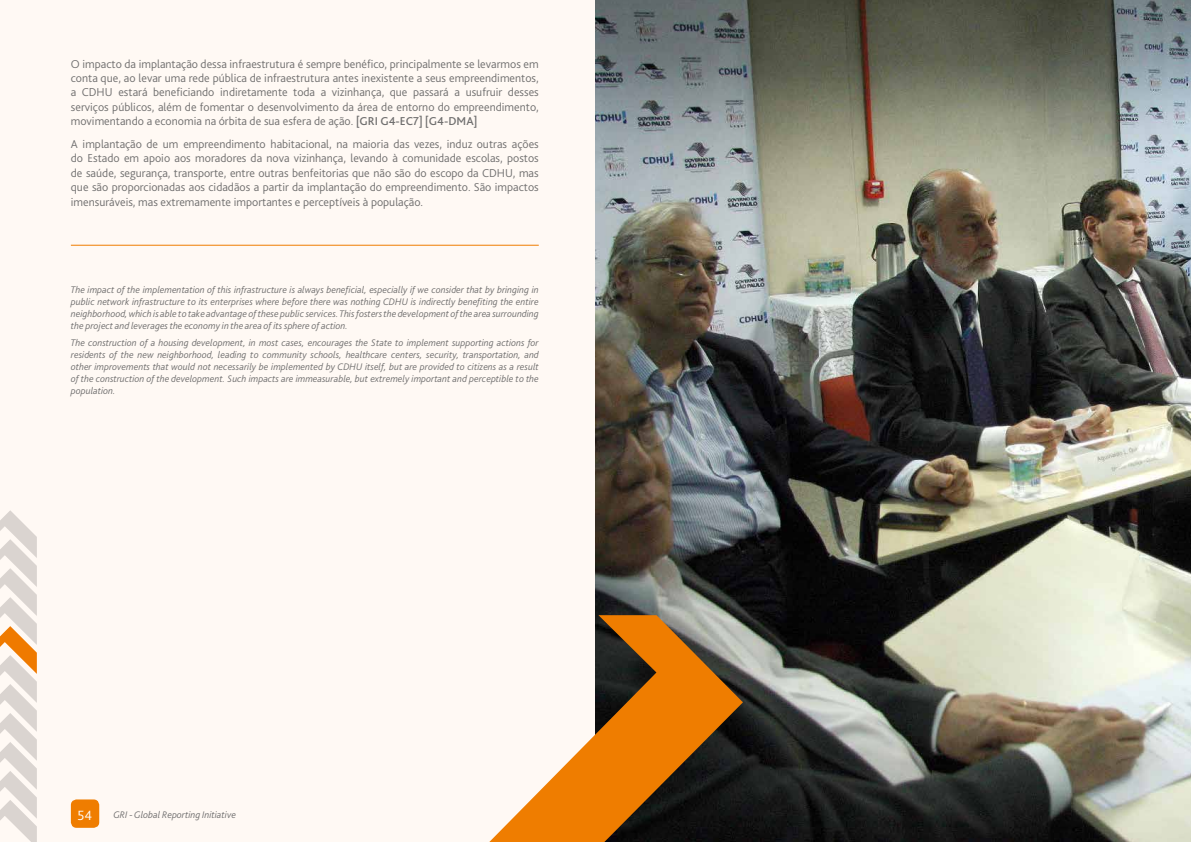
<style>
.page{position:relative;width:1191px;height:842px;background:#fff9f4}
.page>*{position:absolute;margin:0;border:0;box-sizing:border-box;transform-origin:0 0}
.t1{font:300 14px "Bliss 2";color:#fff}
.t2{font:300 12px/14.4px "Bliss 2";color:#706f6f;text-align:justify}
.t3{font:italic 300 10px/12px "Bliss 2";color:#706f6f;text-align:justify}
.s1{font-weight:500}
</style>
<div class="page">
<div style="left:71px;top:799px;width:28px;height:29px;background:#ef7d00;border-radius:6px"></div>
<svg style="left:0;top:510px;width:37px;height:332px"></svg>
<hr style="left:71px;top:245px;width:468px;height:1px;background:#ef7d00">
<img style="left:595px;top:0;width:596px;height:842px">
<svg style="left:489px;top:615px;width:254px;height:227px"></svg>
<p class="t2" style="left:71px;top:56px;width:469px">O impacto da implantação dessa infraestrutura é sempre benéfico, principalmente se levarmos em conta que, ao levar uma rede pública de infraestrutura antes inexistente a seus empreendimentos, a CDHU estará beneficiando indiretamente toda a vizinhança, que passará a usufruir desses serviços públicos, além de fomentar o desenvolvimento da área de entorno do empreendimento, movimentando a economia na órbita de sua esfera de ação. <span class="s1">[GRI G4-EC7] [G4-DMA]</span></p>
<p class="t2" style="left:71px;top:137px;width:469px">A implantação de um empreendimento habitacional, na maioria das vezes, induz outras ações do Estado em apoio aos moradores da nova vizinhança, levando à comunidade escolas, postos de saúde, segurança, transporte, entre outras benfeitorias que não são do escopo da CDHU, mas que são proporcionadas aos cidadãos a partir da implantação do empreendimento. São impactos imensuráveis, mas extremamente importantes e perceptíveis à população.</p>
<p class="t3" style="left:71px;top:283px;width:469px">The impact of the implementation of this infrastructure is always beneficial, especially if we consider that by bringing in public network infrastructure to its enterprises where before there was nothing CDHU is indirectly benefiting the entire neighborhood, which is able to take advantage of these public services. This fosters the development of the area surrounding the project and leverages the economy in the area of its sphere of action.</p>
<p class="t3" style="left:71px;top:337px;width:469px">The construction of a housing development, in most cases, encourages the State to implement supporting actions for residents of the new neighborhood, leading to community schools, healthcare centers, security, transportation, and other improvements that would not necessarily be implemented by CDHU itself, but are provided to citizens as a result of the construction of the development. Such impacts are immeasurable, but extremely important and perceptible to the population.</p>
<h1 class="t1" style="left:77px;top:807px;width:16px">54</h1>
<p class="t3" style="left:113px;top:808px;width:124px">GRI - Global Reporting Initiative</p>
</div>
